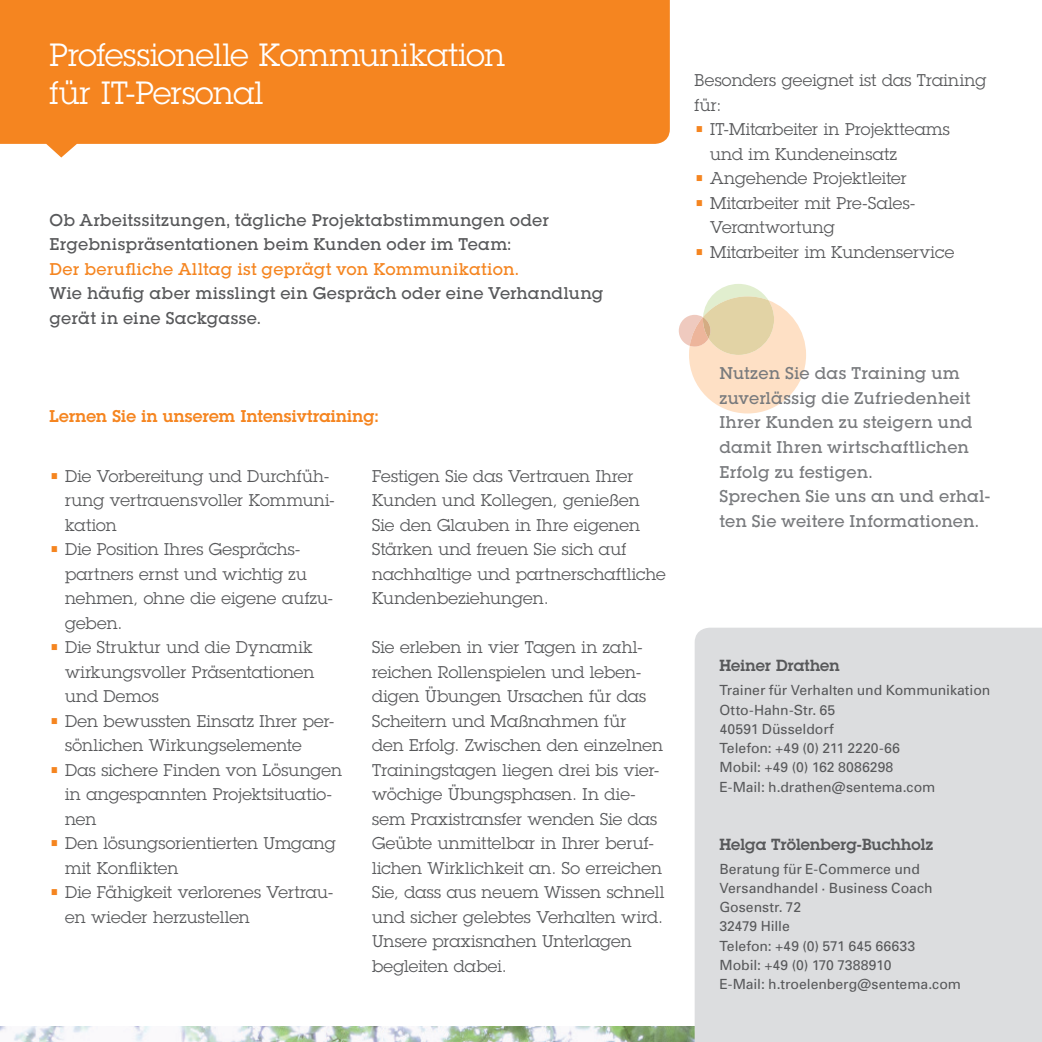
<style>
.page{position:relative;width:1042px;height:1042px;background:#fff}
.page>*{position:absolute;margin:0;border:0;box-sizing:border-box;transform-origin:0 0}
.t1{font:31.5px/37.8px "Lubalin Graph Std";letter-spacing:-.01em;color:#fff}
.t2{font:16.62px/24.5px "Lubalin Graph Std";letter-spacing:.005em;color:#57585a}
.t3{font:500 16.62px/24.5px "Lubalin Graph Std";letter-spacing:.01em;color:#787a7d}
.t4{font:500 16.62px/24.5px "Lubalin Graph Std";letter-spacing:.005em;color:#57585a}
.t5{font:500 16.62px "Lubalin Graph Std";letter-spacing:.015em;color:#f58520}
.t6{font:600 16.62px "Lubalin Graph Std";letter-spacing:.015em;color:#f58520}
.t7{font:600 15.75px "Lubalin Graph Std";letter-spacing:.01em;color:#57585a}
.t8{font:14px/19.2px "Univers";color:#57585a}
.s1{color:#f58520}
</style>
<div class="page">
<img style="left:0;top:1026px;width:694px;height:16px">
<div style="left:694px;top:628px;width:348px;height:414px;background:#dcdddf"></div>
<svg style="left:0;top:0;width:670px;height:158px;fill:#f58520"></svg>
<svg style="left:679px;top:284px;width:127px;height:129px"></svg>
<h1 class="t1" style="left:50px;top:35px;width:457px">Professionelle Kommunikation für IT-Personal</h1>
<p class="t4" style="left:50px;top:207px;width:501px">Ob Arbeitssitzungen, tägliche Projektabstimmungen oder<br>Ergebnispräsentationen beim Kunden oder im Team:</p>
<p class="t5" style="left:50px;top:258px;width:471px">Der berufliche Alltag ist geprägt von Kommunikation.</p>
<p class="t4" style="left:50px;top:281px;width:555px">Wie häufig aber misslingt ein Gespräch oder eine Verhandlung gerät in eine Sackgasse.</p>
<p class="t6" style="left:50px;top:405px;width:331px">Lernen Sie in unserem Intensivtraining:</p>
<p class="t2" style="left:65px;top:463px;width:271px;text-indent:-15px"><span class="s1">•</span> Die Vorbereitung und Durchfüh&shy;rung vertrauensvoller Kommuni&shy;kation</p>
<p class="t2" style="left:65px;top:537px;width:269px;text-indent:-15px"><span class="s1">•</span> Die Position Ihres Gesprächs&shy;partners ernst und wichtig zu nehmen, ohne die eigene aufzu&shy;geben.</p>
<p class="t2" style="left:65px;top:635px;width:251px;text-align:justify;text-indent:-15px"><span class="s1">•</span> Die Struktur und die Dynamik wirkungsvoller Präsentationen und Demos</p>
<p class="t2" style="left:65px;top:708px;width:271px;text-indent:-15px"><span class="s1">•</span> Den bewussten Einsatz Ihrer per&shy;sönlichen Wirkungselemente</p>
<p class="t2" style="left:65px;top:757px;width:279px;text-indent:-15px"><span class="s1">•</span> Das sichere Finden von Lösungen in angespannten Projektsituatio&shy;nen</p>
<p class="t2" style="left:65px;top:831px;width:272px;text-indent:-15px"><span class="s1">•</span> Den lösungsorientierten Umgang mit Konflikten</p>
<p class="t2" style="left:65px;top:880px;width:269px;text-indent:-15px"><span class="s1">•</span> Die Fähigkeit verlorenes Vertrau&shy;en wieder herzustellen</p>
<p class="t2" style="left:372px;top:463px;width:295px">Festigen Sie das Vertrauen Ihrer<br>Kunden und Kollegen, genießen<br>Sie den Glauben in Ihre eigenen<br>Stärken und freuen Sie sich auf nachhaltige und partnerschaftliche<br>Kundenbeziehungen.</p>
<p class="t2" style="left:372px;top:635px;width:294px">Sie erleben in vier Tagen in zahl&shy;reichen Rollenspielen und leben&shy;digen Übungen Ursachen für das<br>Scheitern und Maßnahmen für<br>den Erfolg. Zwischen den einzelnen<br>Trainingstagen liegen drei bis vier&shy;wöchige Übungsphasen. In die&shy;sem Praxistransfer wenden Sie das<br>Geübte unmittelbar in Ihrer beruf&shy;lichen Wirklichkeit an. So erreichen<br>Sie, dass aus neuem Wissen schnell und sicher gelebtes Verhalten wird.<br>Unsere praxisnahen Unterlagen begleiten dabei.</p>
<p class="t2" style="left:694px;top:68px;width:293px">Besonders geeignet ist das Training für:</p>
<p class="t2" style="left:710px;top:117px;width:241px;text-indent:-15px"><span class="s1">•</span> IT-Mitarbeiter in Projektteams und im Kundeneinsatz</p>
<p class="t2" style="left:694px;top:166px;width:214px"><span class="s1">•</span> Angehende Projektleiter</p>
<p class="t2" style="left:710px;top:190px;width:206px;text-indent:-15px"><span class="s1">•</span> Mitarbeiter mit Pre-Sales-<br>Verantwortung</p>
<p class="t2" style="left:694px;top:239px;width:261px"><span class="s1">•</span> Mitarbeiter im Kundenservice</p>
<p class="t3" style="left:719px;top:361px;width:272px">Nutzen Sie das Training um zuverlässig die Zufriedenheit<br>Ihrer Kunden zu steigern und damit Ihren wirtschaftlichen<br>Erfolg zu festigen.<br>Sprechen Sie uns an und erhal&shy;ten Sie weitere Informationen.</p>
<p class="t7" style="left:719px;top:655px;width:122px">Heiner Drathen</p>
<p class="t8" style="left:719px;top:680px;width:272px">Trainer für Verhalten und Kommunikation<br>Otto-Hahn-Str. 65<br>40591 Düsseldorf<br>Telefon: +49 (0) 211 2220-66<br>Mobil: +49 (0) 162 8086298<br>E-Mail: h.drathen@sentema.com</p>
<p class="t7" style="left:719px;top:833px;width:215px">Helga Trölenberg-Buchholz</p>
<p class="t8" style="left:719px;top:859px;width:243px">Beratung für E-Commerce und<br>Versandhandel · Business Coach<br>Gosenstr. 72<br>32479 Hille<br>Telefon: +49 (0) 571 645 66633<br>Mobil: +49 (0) 170 7388910<br>E-Mail: h.troelenberg@sentema.com</p>
</div>
